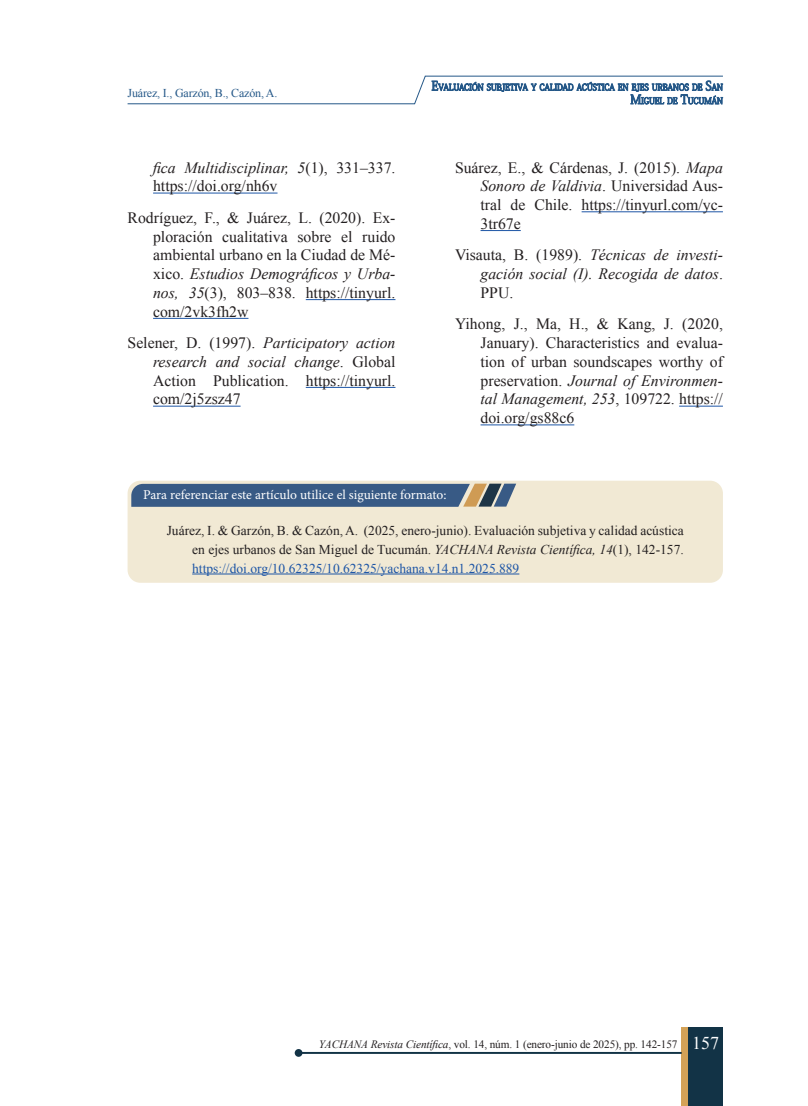
<style>
.page{position:relative;width:808px;height:1106px;background:#fff}
.page>*{position:absolute;margin:0;border:0;box-sizing:border-box;transform-origin:0 0}
.t1{font:18px "Times New Roman";color:#fff}
.t2{font:15.75px/18.8px "Times New Roman";color:#231f20;text-align:justify}
.t3{font:italic 15.75px/18.8px "Times New Roman";color:#231f20;text-align:justify}
.t4{font:13.5px/18.8px "Times New Roman";color:#231f20;text-align:justify}
.t5{font:13.5px "Minion Pro";color:#fff}
.t6{font:12px "Times New Roman";letter-spacing:-.015em;color:#255888}
.t7{font:11.25px "Times New Roman";letter-spacing:-.01em;color:#231f20}
.t8{font:8.85px/13.5px "Koz Min Pr 6 N";letter-spacing:-.015em;color:#255888;text-align:right;scale:.95 1}
.s1{font-style:italic}
.s2{font-size:12.6px}
.s3{font-style:normal}
.s4{color:#1e56a6}
</style>
<div class="page">
<div style="left:688px;top:1027px;width:35px;height:79px;background:#123346"></div>
<div style="left:682px;top:1027px;width:6px;height:79px;background:#d4a257"></div>
<hr style="left:299px;top:1051px;width:383px;height:2px;background:#123346">
<div style="left:295px;top:1049px;width:7px;height:7px;background:#123346;border-radius:50%"></div>
<svg style="left:127px;top:76px;width:596px;height:28px"></svg>
<hr style="left:153px;top:193px;width:124px;height:1px;background:#1e56a6">
<hr style="left:306px;top:299px;width:89px;height:1px;background:#1e56a6">
<hr style="left:153px;top:318px;width:95px;height:1px;background:#1e56a6">
<hr style="left:306px;top:387px;width:89px;height:1px;background:#1e56a6">
<hr style="left:153px;top:406px;width:88px;height:1px;background:#1e56a6">
<hr style="left:582px;top:211px;width:141px;height:1px;background:#1e56a6">
<hr style="left:480px;top:230px;width:41px;height:1px;background:#1e56a6">
<hr style="left:679px;top:406px;width:44px;height:1px;background:#1e56a6">
<hr style="left:480px;top:424px;width:94px;height:1px;background:#1e56a6">
<div style="left:128px;top:480px;width:595px;height:103px;background:#f1e9d4;border-radius:13px"></div>
<svg style="left:131px;top:483px;width:385px;height:24px;background:#4b6688"></svg>
<hr style="left:192px;top:573px;width:327px;height:1px;background:#1e56a6">
<p class="t6" style="left:128px;top:85px;width:151px">Juárez, I., Garzón, B., Cazón, A.</p>
<p class="t2" style="left:153px;top:158px;width:244px"><span class="s1">fica Multidisciplinar, 5</span>(1), 331–337. https://doi.org/nh6v</p>
<p class="t2" style="left:153px;top:208px;width:244px;text-indent:-26px">Rodríguez, F., &amp; Juárez, L. (2020). Ex&shy;ploración cualitativa sobre el ruido ambiental urbano en la Ciudad de Mé&shy;xico. <span class="s1">Estudios Demográficos y Urba&shy;nos, 35</span>(3), 803–838. https://tinyurl. com/2vk3fh2w</p>
<p class="t2" style="left:153px;top:333px;width:244px;text-indent:-26px">Selener, D. (1997). <span class="s1">Participatory action research and social change</span>. Global Action Publication. https://tinyurl. com/2j5zsz47</p>
<p class="t8" style="left:432px;top:81px;width:308px"><span class="s2">E</span>VALUACIÓN SUBJETIVA Y CALIDAD ACÚSTICA EN EJES URBANOS DE <span class="s2">S</span>AN<br><span class="s2">M</span>IGUEL DE <span class="s2">T</span>UCUMÁN</p>
<p class="t2" style="left:480px;top:158px;width:244px;text-indent:-26px">Suárez, E., &amp; Cárdenas, J. (2015). <span class="s1">Mapa Sonoro de Valdivia</span>. Universidad Aus&shy;tral de Chile. https://tinyurl.com/yc-3tr67e</p>
<p class="t3" style="left:480px;top:245px;width:244px;text-indent:-26px"><span class="s3">Visauta, B. (1989).</span> Técnicas de investi&shy;gación social (I). Recogida de datos<span class="s3">.<br>PPU.</span></p>
<p class="t2" style="left:480px;top:314px;width:244px;text-indent:-26px">Yihong, J., Ma, H., &amp; Kang, J. (2020, January). Characteristics and evalua&shy;tion of urban soundscapes worthy of preservation. <span class="s1">Journal of Environmen&shy;tal Management, 253</span>, 109722. https:// doi.org/gs88c6</p>
<p class="t5" style="left:143px;top:485px;width:305px">Para referenciar este artículo utilice el siguiente formato:</p>
<p class="t4" style="left:192px;top:521px;width:493px;text-indent:-26px">Juárez, I. &amp; Garzón, B. &amp; Cazón, A. (2025, enero-junio). Evaluación subjetiva y calidad acústica en ejes urbanos de San Miguel de Tucumán. <span class="s1">YACHANA Revista Científica, 14</span>(1), 142-157. <span class="s4">https://doi.org/10.62325/10.62325/yachana.v14.n1.2025.889</span></p>
<p class="t7" style="left:319px;top:1036px;width:360px"><span class="s1">YACHANA Revista Científica</span>, vol. 14, núm. 1 (enero-junio de 2025), pp. 142-157</p>
<p class="t1" style="left:692px;top:1030px;width:28px">157</p>
</div>
